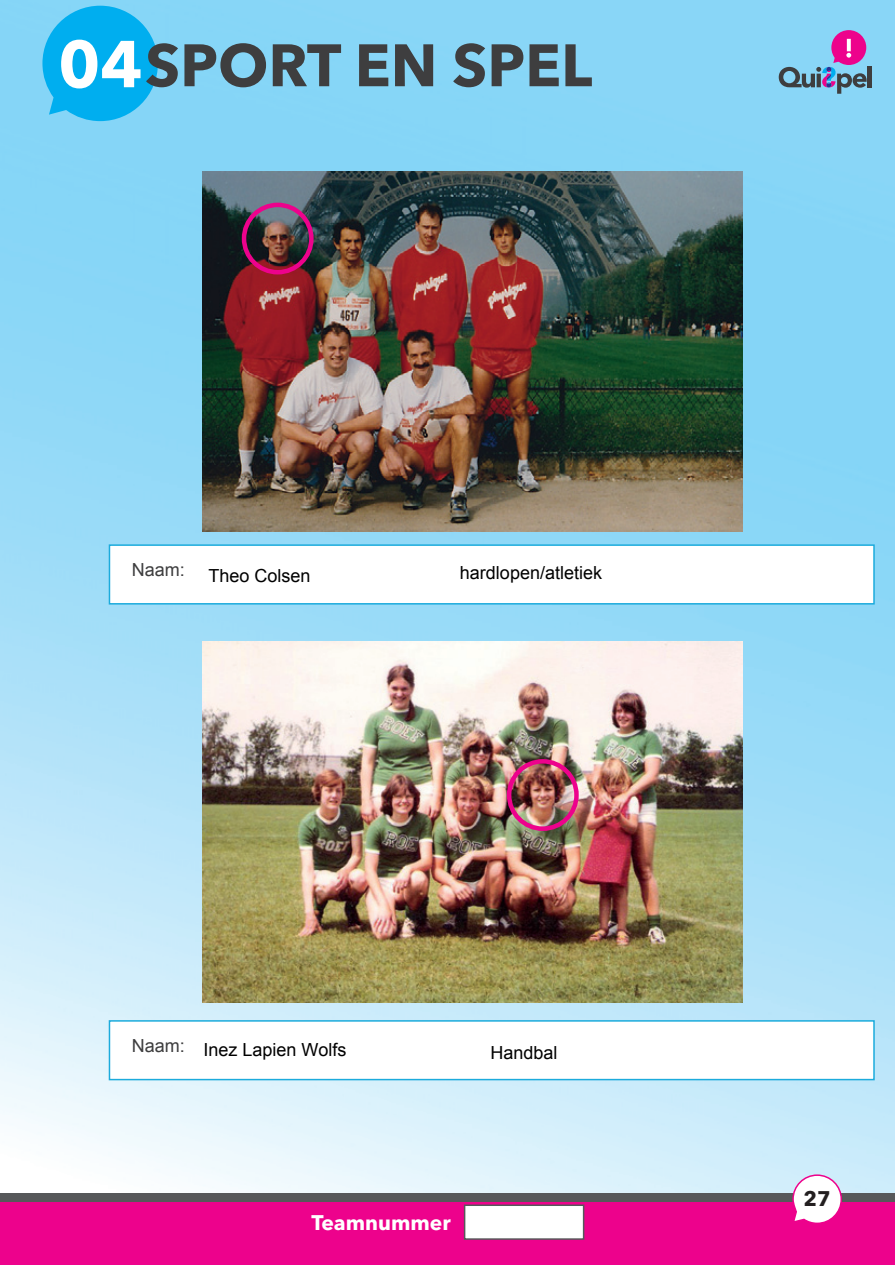
<style>
.page{position:relative;width:895px;height:1265px;background:#fff}
.page>*{position:absolute;margin:0;border:0;box-sizing:border-box;transform-origin:0 0}
.t1{font:700 59.1px "Avenir Next LT Pro";color:#3e3e3f}
.t2{font:700 21px "Avenir Next LT Pro";color:#fff}
.t3{font:700 21px "Avenir Next LT Pro";color:#231f20}
.t4{font:18px "Arial";color:#000}
.t5{font:18px "Arial";color:#3e3e3f}
.s1{font-size:65.4px;color:#fff}
</style>
<div class="page">
<img style="left:0;top:0;width:894px;height:1192px">
<svg style="left:42px;top:6px;width:116px;height:115px;background:#1bb6f0"></svg>
<div style="left:0;top:1192px;width:894px;height:11px;background:#57585a"></div>
<div style="left:0;top:1202px;width:894px;height:62px;background:#ed028c"></div>
<hr style="left:867px;top:66px;width:4px;height:21px;background:#3e3e3f">
<div style="left:831px;top:30px;width:34px;height:35px;background:#ed028c;border-radius:50%"></div>
<svg style="left:778px;top:39px;width:88px;height:55px;background:#8c9ac8"></svg>
<svg style="left:791px;top:1173px;width:51px;height:50px"></svg>
<div style="left:464px;top:1204px;width:119px;height:34px;background:#fff"></div>
<div style="left:463px;top:1204px;width:121px;height:35px;border:2px solid #57585a"></div>
<img style="left:202px;top:641px;width:540px;height:360px">
<div style="left:109px;top:545px;width:764px;height:58px;background:#fff"></div>
<div style="left:109px;top:544px;width:765px;height:60px;border:2px solid #1cabdc"></div>
<div style="left:109px;top:1020px;width:764px;height:59px;background:#fff"></div>
<div style="left:109px;top:1019px;width:765px;height:61px;border:2px solid #1cabdc"></div>
<img style="left:202px;top:171px;width:540px;height:360px">
<div style="left:242px;top:202px;width:71px;height:72px;border:4px solid #ed028c;border-radius:50%"></div>
<div style="left:506px;top:759px;width:72px;height:71px;border:4px solid #ed028c;border-radius:50%"></div>
<h1 class="t1" style="left:58px;top:31px;width:535px"><span class="s1">04</span>SPORT EN SPEL</h1>
<p class="t5" style="left:132px;top:559px;width:55px">Naam:</p>
<p class="t4" style="left:208px;top:563px;width:104px">Theo Colsen</p>
<p class="t4" style="left:459px;top:560px;width:144px">hardlopen/atletiek</p>
<p class="t5" style="left:132px;top:1035px;width:55px">Naam:</p>
<p class="t4" style="left:203px;top:1037px;width:145px">Inez Lapien Wolfs</p>
<p class="t4" style="left:490px;top:1040px;width:69px">Handbal</p>
<p class="t2" style="left:311px;top:1210px;width:141px">Teamnummer</p>
<p class="t3" style="left:803px;top:1185px;width:29px">27</p>
</div>
